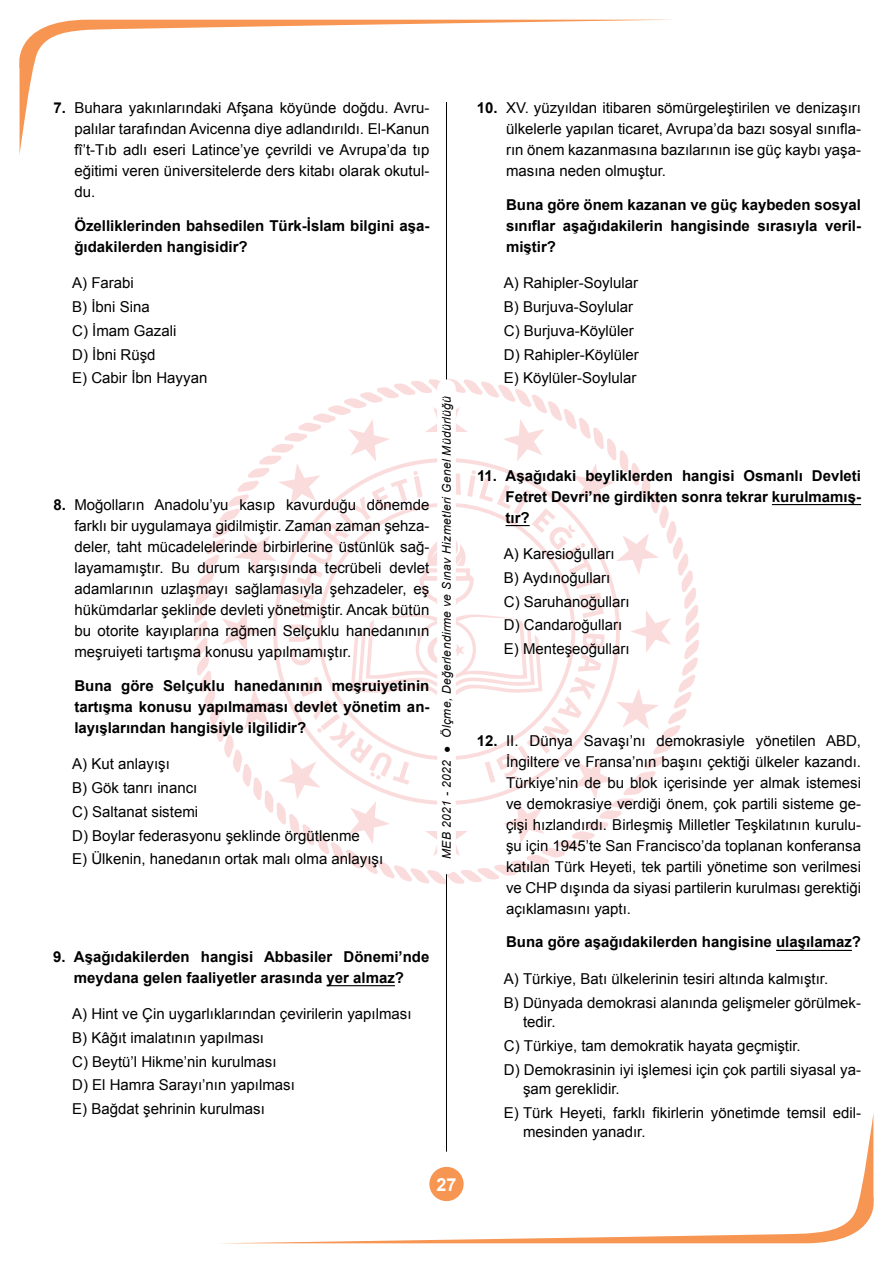
<style>
.page{position:relative;width:893px;height:1263px;background:#fff}
.page>*{position:absolute;margin:0;border:0;box-sizing:border-box;transform-origin:0 0}
.t1{font:700 18px "Arial";color:#fff}
.t2{font:15px/23.7px "Arial";color:#000}
.t3{font:700 15px/21px "Arial";color:#000;text-align:justify}
.t4{font:italic 12px "Arial";letter-spacing:.03em;color:#000}
.s1{font-weight:700}
</style>
<div class="page">
<svg style="left:19px;top:20px;width:632px;height:135px"></svg>
<svg style="left:243px;top:1114px;width:631px;height:129px"></svg>
<hr style="left:446px;top:102px;width:1px;height:1050px;background:#000">
<hr style="left:327px;top:985px;width:68px;height:1px;background:#000">
<hr style="left:772px;top:504px;width:89px;height:1px;background:#000">
<svg style="left:194px;top:379px;width:505px;height:505px"></svg>
<hr style="left:776px;top:950px;width:76px;height:1px;background:#000">
<p class="t2" style="left:74px;top:97px;width:357px;line-height:21px;text-align:justify;text-indent:-21px"><span class="s1">7.</span> Buhara yakınlarındaki Afşana köyünde doğdu. Avru&shy;palılar tarafından Avicenna diye adlandırıldı. El-Kanun fî’t-Tıb adlı eseri Latince’ye çevrildi ve Avrupa’da tıp eğitimi veren üniversitelerde ders kitabı olarak okutul&shy;du.</p>
<p class="t3" style="left:74px;top:215px;width:357px">Özelliklerinden bahsedilen Türk-İslam bilgini aşa&shy;ğıdakilerden hangisidir?</p>
<p class="t2" style="left:72px;top:271px;width:137px">A) Farabi<br>B) İbni Sina<br>C) İmam Gazali<br>D) İbni Rüşd<br>E) Cabir İbn Hayyan</p>
<p class="t2" style="left:74px;top:494px;width:357px;line-height:21px;text-align:justify;text-indent:-21px"><span class="s1">8.</span> Moğolların Anadolu’yu kasıp kavurduğu dönemde farklı bir uygulamaya gidilmiştir. Zaman zaman şehza&shy;deler, taht mücadelelerinde birbirlerine üstünlük sağ&shy;layamamıştır. Bu durum karşısında tecrübeli devlet adamlarının uzlaşmayı sağlamasıyla şehzadeler, eş hükümdarlar şeklinde devleti yönetmiştir. Ancak bütün bu otorite kayıplarına rağmen Selçuklu hanedanının meşruiyeti tartışma konusu yapılmamıştır.</p>
<p class="t3" style="left:74px;top:675px;width:357px">Buna göre Selçuklu hanedanının meşruiyetinin tartışma konusu yapılmaması devlet yönetim an&shy;layışlarından hangisiyle ilgilidir?</p>
<p class="t2" style="left:72px;top:752px;width:312px">A) Kut anlayışı<br>B) Gök tanrı inancı<br>C) Saltanat sistemi<br>D) Boylar federasyonu şeklinde örgütlenme<br>E) Ülkenin, hanedanın ortak malı olma anlayışı</p>
<p class="t4" style="left:439px;top:859px;width:465px;rotate:-90deg">MEB 2021 - 2022 ● Ölçme, Değerlendirme ve Sınav Hizmetleri Genel Müdürlüğü</p>
<p class="t3" style="left:53px;top:946px;width:378px;text-align:center">9. Aşağıdakilerden hangisi Abbasiler Dönemi’nde meydana gelen faaliyetler arasında yer almaz?</p>
<p class="t2" style="left:72px;top:1002px;width:341px">A) Hint ve Çin uygarlıklarından çevirilerin yapılması B) Kâğıt imalatının yapılması<br>C) Beytü’l Hikme’nin kurulması<br>D) El Hamra Sarayı’nın yapılması<br>E) Bağdat şehrinin kurulması</p>
<p class="t1" style="left:437px;top:1172px;width:22px">27</p>
<p class="t2" style="left:506px;top:97px;width:357px;line-height:21px;text-align:justify;text-indent:-29px"><span class="s1">10.</span> XV. yüzyıldan itibaren sömürgeleştirilen ve denizaşırı ülkelerle yapılan ticaret, Avrupa’da bazı sosyal sınıfla&shy;rın önem kazanmasına bazılarının ise güç kaybı yaşa&shy;masına neden olmuştur.</p>
<p class="t3" style="left:506px;top:194px;width:357px">Buna göre önem kazanan ve güç kaybeden sosyal sınıflar aşağıdakilerin hangisinde sırasıyla veril&shy;miştir?</p>
<p class="t2" style="left:504px;top:271px;width:137px">A) Rahipler-Soylular<br>B) Burjuva-Soylular<br>C) Burjuva-Köylüler<br>D) Rahipler-Köylüler<br>E) Köylüler-Soylular</p>
<p class="t3" style="left:505px;top:465px;width:357px;text-indent:-28px">11. Aşağıdaki beyliklerden hangisi Osmanlı Devleti Fetret Devri’ne girdikten sonra tekrar kurulmamış&shy;tır?</p>
<p class="t2" style="left:504px;top:542px;width:127px">A) Karesioğulları<br>B) Aydınoğulları<br>C) Saruhanoğulları<br>D) Candaroğulları<br>E) Menteşeoğulları</p>
<p class="t2" style="left:506px;top:730px;width:357px;line-height:21px;text-align:justify;text-indent:-29px"><span class="s1">12.</span> II. Dünya Savaşı’nı demokrasiyle yönetilen ABD, İngiltere ve Fransa’nın başını çektiği ülkeler kazandı.<br>Türkiye’nin de bu blok içerisinde yer almak istemesi ve demokrasiye verdiği önem, çok partili sisteme ge&shy;çişi hızlandırdı. Birleşmiş Milletler Teşkilatının kurulu&shy;şu için 1945’te San Francisco’da toplanan konferansa katılan Türk Heyeti, tek partili yönetime son verilmesi ve CHP dışında da siyasi partilerin kurulması gerektiği açıklamasını yaptı.</p>
<p class="t3" style="left:506px;top:932px;width:357px">Buna göre aşağıdakilerden hangisine ulaşılamaz?</p>
<p class="t2" style="left:504px;top:967px;width:359px">A) Türkiye, Batı ülkelerinin tesiri altında kalmıştır.<br>B) Dünyada demokrasi alanında gelişmeler görülmek-</p>
<p class="t2" style="left:504px;top:1010px;width:359px;text-indent:19px">tedir.<br>C) Türkiye, tam demokratik hayata geçmiştir.<br>D) Demokrasinin iyi işlemesi için çok partili siyasal ya-</p>
<p class="t2" style="left:504px;top:1077px;width:359px;text-indent:19px">şam gereklidir.<br>E) Türk Heyeti, farklı fikirlerin yönetimde temsil edil-</p>
<p class="t2" style="left:523px;top:1120px;width:124px">mesinden yanadır.</p>
</div>
